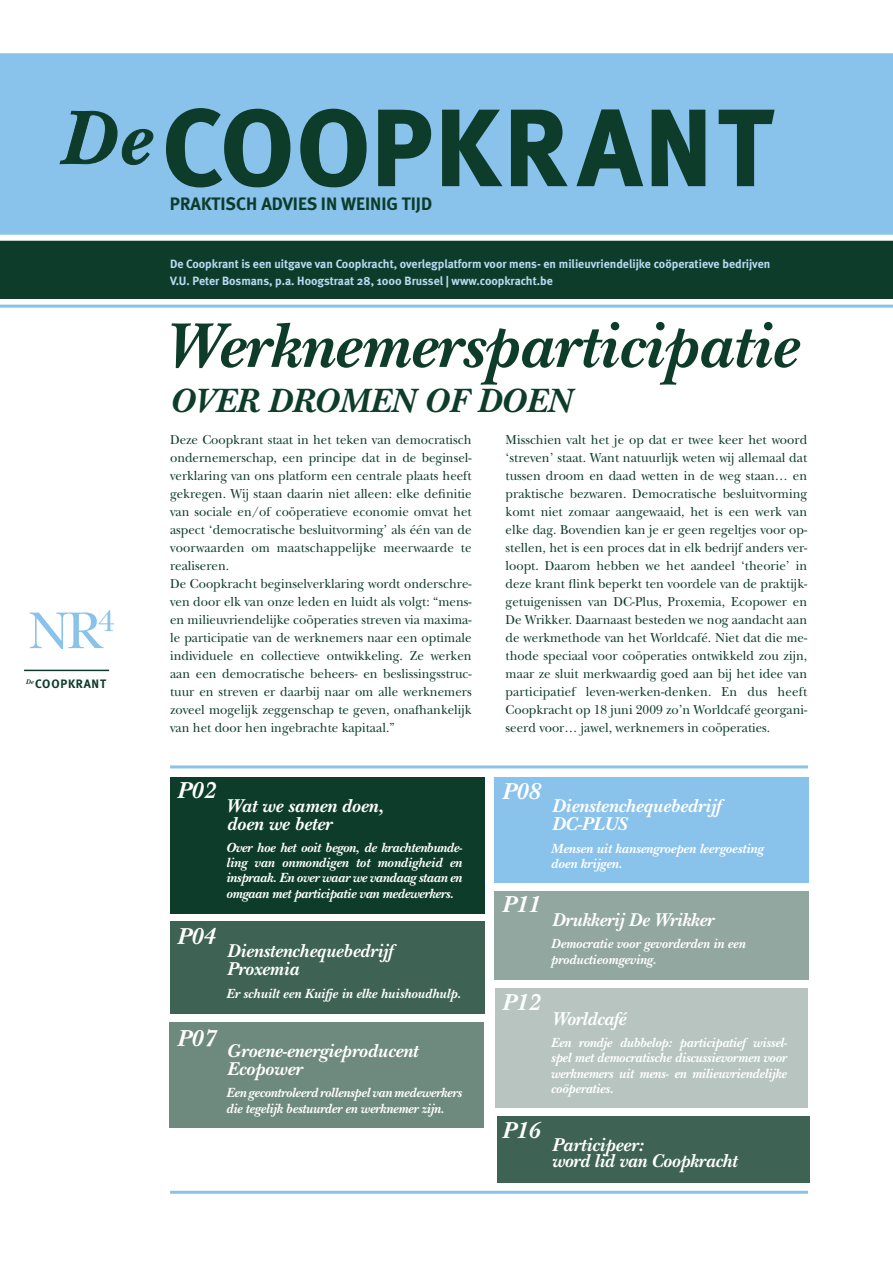
<style>
.page{position:relative;width:893px;height:1263px;background:#fff}
.page>*{position:absolute;margin:0;border:0;box-sizing:border-box;transform-origin:0 0}
.t1{font:italic 700 66px "New Baskerville Std";color:#0e3c2a}
.t2{font:52.8px "Baskerville Cyr LT Std Upright";color:#89c2eb}
.t3{font:italic 700 35.25px "New Baskerville Std";letter-spacing:.2em;color:#0e3c2a}
.t4{font:italic 700 24.15px "New Baskerville Std";letter-spacing:.03em;color:#fff}
.t5{font:italic 700 19.35px/18px "New Baskerville Std";color:#fff}
.t6{font:700 18px "Meta";color:#0e3c2a}
.t7{font:italic 700 13.8px/15.3px "New Baskerville Std";letter-spacing:-.01em;color:#fff}
.t8{font:13.5px/18px "New Baskerville Std";color:#0e3c2a;scale:.96 1}
.t9{font:700 12.15px "Meta";letter-spacing:.06em;color:#0e3c2a}
.t10{font:700 12px/16.5px "Meta";color:#b8daf3}
</style>
<div class="page">
<div style="left:0;top:53px;width:893px;height:182px;background:#89c2eb"></div>
<div style="left:0;top:237px;width:893px;height:62px;background:#0e3c2a"></div>
<hr style="left:170px;top:765px;width:638px;height:3px;background:#89c2eb">
<div style="left:170px;top:777px;width:314px;height:136px;background:#0e3c2a"></div>
<div style="left:494px;top:891px;width:315px;height:89px;background:#92a79f"></div>
<div style="left:495px;top:988px;width:313px;height:119px;background:#b7c4bf"></div>
<div style="left:170px;top:921px;width:314px;height:93px;background:#3e6355"></div>
<div style="left:170px;top:1022px;width:314px;height:106px;background:#6e8a7f"></div>
<div style="left:497px;top:1116px;width:313px;height:66px;background:#3e6355"></div>
<hr style="left:0;top:305px;width:893px;height:3px;background:#89c2eb">
<div style="left:0;top:235px;width:893px;height:6px;background:#fff"></div>
<hr style="left:24px;top:670px;width:85px;height:1px;background:#0e3c2a">
<hr style="left:170px;top:1191px;width:638px;height:3px;background:#89c2eb">
<div style="left:494px;top:777px;width:314px;height:106px;background:#89c2eb"></div>
<svg style="left:718px;top:108px;width:58px;height:79px;background:#578b9c"></svg>
<svg style="left:59px;top:110px;width:95px;height:56px;background:#5a8fa2"></svg>
<svg style="left:299px;top:108px;width:69px;height:80px;background:#467982"></svg>
<svg style="left:377px;top:109px;width:55px;height:78px;background:#41747b"></svg>
<svg style="left:441px;top:109px;width:62px;height:79px;background:#41737a"></svg>
<svg style="left:510px;top:109px;width:58px;height:78px;background:#37696b"></svg>
<svg style="left:575px;top:108px;width:69px;height:80px;background:#4d818e"></svg>
<svg style="left:651px;top:108px;width:55px;height:80px;background:#2e5f5c"></svg>
<svg style="left:165px;top:107px;width:126px;height:81px;background:#4c7f8b"></svg>
<h2 class="t2" style="left:27px;top:601px;width:90px">NR<sup>4</sup></h2>
<p class="t9" style="left:26px;top:676px;width:82px"><sup>De</sup>COOPKRANT</p>
<h3 class="t6" style="left:170px;top:193px;width:22px">Prakt</h3>
<h3 class="t6" style="left:220px;top:193px;width:211px">isch advies in weinig tijd</h3>
<p class="t10" style="left:170px;top:255px;width:602px">De Coopkrant is een uitgave van Coopkracht, overlegplatform voor mens- en milieuvriendelijke coöperatieve bedrijven<br>V.U. Peter Bosmans, p.a. Hoogstraat 28, 1000 Brussel | www.coopkracht.be</p>
<h1 class="t1" style="left:164px;top:308px;width:635px">Werknemersparticipatie</h1>
<h3 class="t3" style="left:170px;top:380px;width:332px">Over dromen of doe</h3>
<h3 class="t3" style="left:547px;top:380px;width:19px">n</h3>
<p class="t8" style="left:170px;top:431px;width:316px">Deze Coopkrant staat in het teken van democratisch ondernemerschap, een principe dat in de beginsel&shy;verklaring van ons platform een centrale plaats heeft gekregen. Wij staan daarin niet alleen: elke definitie van sociale en/of coöperatieve economie omvat het aspect ‘democratische besluitvorming’ als één van de voorwaarden om maatschappelijke meerwaarde te realiseren.<br>De Coopkracht beginselverklaring wordt onderschre&shy;ven door elk van onze leden en luidt als volgt: “mens&shy;en milieuvriendelijke coöperaties streven via maxima&shy;le participatie van de werknemers naar een optimale individuele en collectieve ontwikkeling. Ze werken aan een democratische beheers- en beslissingsstruc&shy;tuur en streven er daarbij naar om alle werknemers zoveel mogelijk zeggenschap te geven, onafhankelijk van het door hen ingebrachte kapitaal.”</p>
<p class="t8" style="left:506px;top:431px;width:316px;text-align:justify">Misschien valt het je op dat er twee keer het woord ‘streven’ staat. Want natuurlijk weten wij allemaal dat tussen droom en daad wetten in de weg staan… en praktische bezwaren. Democratische besluitvorming komt niet zomaar aangewaaid, het is een werk van elke dag. Bovendien kan je er geen regeltjes voor op&shy;stellen, het is een proces dat in elk bedrijf anders ver&shy;loopt. Daarom hebben we het aandeel ‘theorie’ in deze krant flink beperkt ten voordele van de praktijk&shy;getuigenissen van DC-Plus, Proxemia, Ecopower en De Wrikker. Daarnaast besteden we nog aandacht aan de werkmethode van het Worldcafé. Niet dat die me&shy;thode speciaal voor coöperaties ontwikkeld zou zijn, maar ze sluit merkwaardig goed aan bij het idee van participatief leven-werken-denken. En dus heeft Coopkracht op 18 juni 2009 zo’n Worldcafé georgani&shy;seerd voor… jawel, werknemers in coöperaties.</p>
<h3 class="t4" style="left:177px;top:776px;width:40px">p02</h3>
<h3 class="t5" style="left:226px;top:797px;width:159px">Wat we samen doen, doen we beter</h3>
<p class="t7" style="left:226px;top:840px;width:238px;text-align:justify">Over hoe het ooit begon, de krachtenbunde&shy;ling van onmondigen tot mondigheid en inspraak. En over waar we vandaag staan en omgaan met participatie van medewerkers.</p>
<h3 class="t4" style="left:177px;top:922px;width:40px">p04</h3>
<h3 class="t5" style="left:227px;top:942px;width:173px">Dienstenchequebedrijf</h3>
<h3 class="t5" style="left:177px;top:960px;width:33px">P</h3>
<h3 class="t5" style="left:238px;top:960px;width:63px">roxemia</h3>
<p class="t7" style="left:226px;top:986px;width:237px">Er schuilt een Kuifje in elke huishoudhulp.</p>
<h3 class="t4" style="left:177px;top:1024px;width:40px">p07</h3>
<h3 class="t5" style="left:227px;top:1042px;width:193px">Groene-energieproducent<br>Ecopower</h3>
<p class="t7" style="left:226px;top:1085px;width:237px">Een gecontroleerd rollenspel van medewerkers die tegelijk bestuurder en werknemer zijn.</p>
<h3 class="t4" style="left:502px;top:777px;width:40px">p08</h3>
<h3 class="t5" style="left:552px;top:797px;width:176px">Dienstenchequebedrijf<br>DC-PLUS</h3>
<p class="t7" style="left:551px;top:840px;width:214px">Mensen uit kansengroepen leergoesting doen krijgen.</p>
<h3 class="t4" style="left:502px;top:891px;width:40px">p11</h3>
<h3 class="t5" style="left:552px;top:911px;width:164px">Drukkerij De Wrikker</h3>
<p class="t7" style="left:551px;top:936px;width:196px">Democratie voor gevorderden in een productieomgeving.</p>
<h3 class="t4" style="left:502px;top:988px;width:40px">p12</h3>
<h3 class="t5" style="left:552px;top:1010px;width:76px">Worldcafé</h3>
<p class="t7" style="left:551px;top:1035px;width:238px;text-align:justify">Een rondje dubbelop: participatief wissel&shy;spel met democratische discussievormen voor werknemers uit mens- en milieuvriendelijke coöperaties.</p>
<h3 class="t4" style="left:502px;top:1116px;width:40px">p16</h3>
<h3 class="t5" style="left:551px;top:1138px;width:188px;line-height:15.3px">Participeer:<br>word lid van Coopkracht</h3>
</div>
